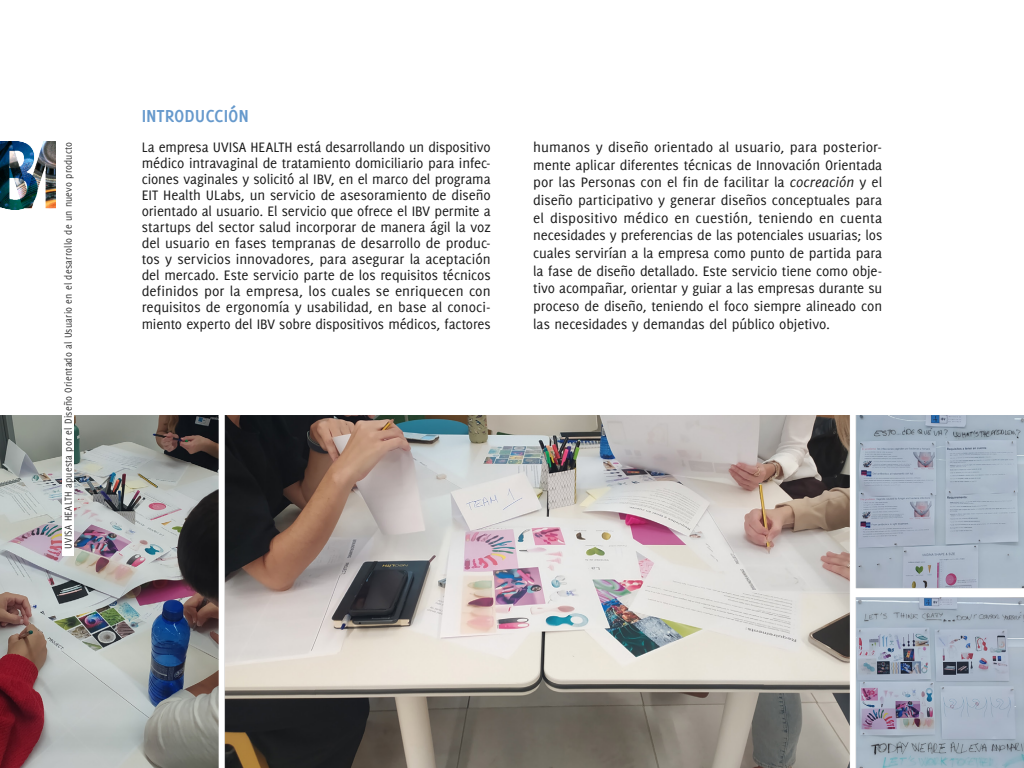
<style>
.page{position:relative;width:1024px;height:768px;background:#fff}
.page>*{position:absolute;margin:0;border:0;box-sizing:border-box;transform-origin:0 0}
.t1{font:700 19px "Delicious";letter-spacing:-.005em;color:#69c}
.t2{font:15px/16px "Delicious";letter-spacing:-.01em;color:#1a1a1a;text-align:justify}
.t3{font:11px "Delicious";letter-spacing:.02em;color:#333;scale:.91 1}
.s1{font-style:italic}
</style>
<div class="page">
<img style="left:0;top:142px;width:56px;height:67px">
<img style="left:0;top:415px;width:1024px;height:353px">
<div style="left:62px;top:142px;width:12px;height:414px;background:#fff"></div>
<p class="t3" style="left:62px;top:549px;width:449px;rotate:-90deg">UVISA HEALTH apuesta por el Diseño Orientado al Usuario en el desarrollo de un nuevo producto</p>
<p class="t1" style="left:142px;top:105px;width:109px">INTRODUCCIÓN</p>
<p class="t2" style="left:142px;top:139px;width:351px">La empresa UVISA HEALTH está desarrollando un dispositivo médico intravaginal de tratamiento domiciliario para infec&shy;ciones vaginales y solicitó al IBV, en el marco del programa EIT Health ULabs, un servicio de asesoramiento de diseño orientado al usuario. El servicio que ofrece el IBV permite a startups del sector salud incorporar de manera ágil la voz del usuario en fases tempranas de desarrollo de produc&shy;tos y servicios innovadores, para asegurar la aceptación del mercado. Este servicio parte de los requisitos técnicos definidos por la empresa, los cuales se enriquecen con requisitos de ergonomía y usabilidad, en base al conoci&shy;miento experto del IBV sobre dispositivos médicos, factores</p>
<p class="t2" style="left:533px;top:138px;width:351px;line-height:17.6px">humanos y diseño orientado al usuario, para posterior&shy;mente aplicar diferentes técnicas de Innovación Orientada por las Personas con el fin de facilitar la <span class="s1">cocreación</span> y el diseño participativo y generar diseños conceptuales para el dispositivo médico en cuestión, teniendo en cuenta necesidades y preferencias de las potenciales usuarias; los cuales servirían a la empresa como punto de partida para la fase de diseño detallado. Este servicio tiene como obje&shy;tivo acompañar, orientar y guiar a las empresas durante su proceso de diseño, teniendo el foco siempre alineado con las necesidades y demandas del público objetivo.</p>
</div>
